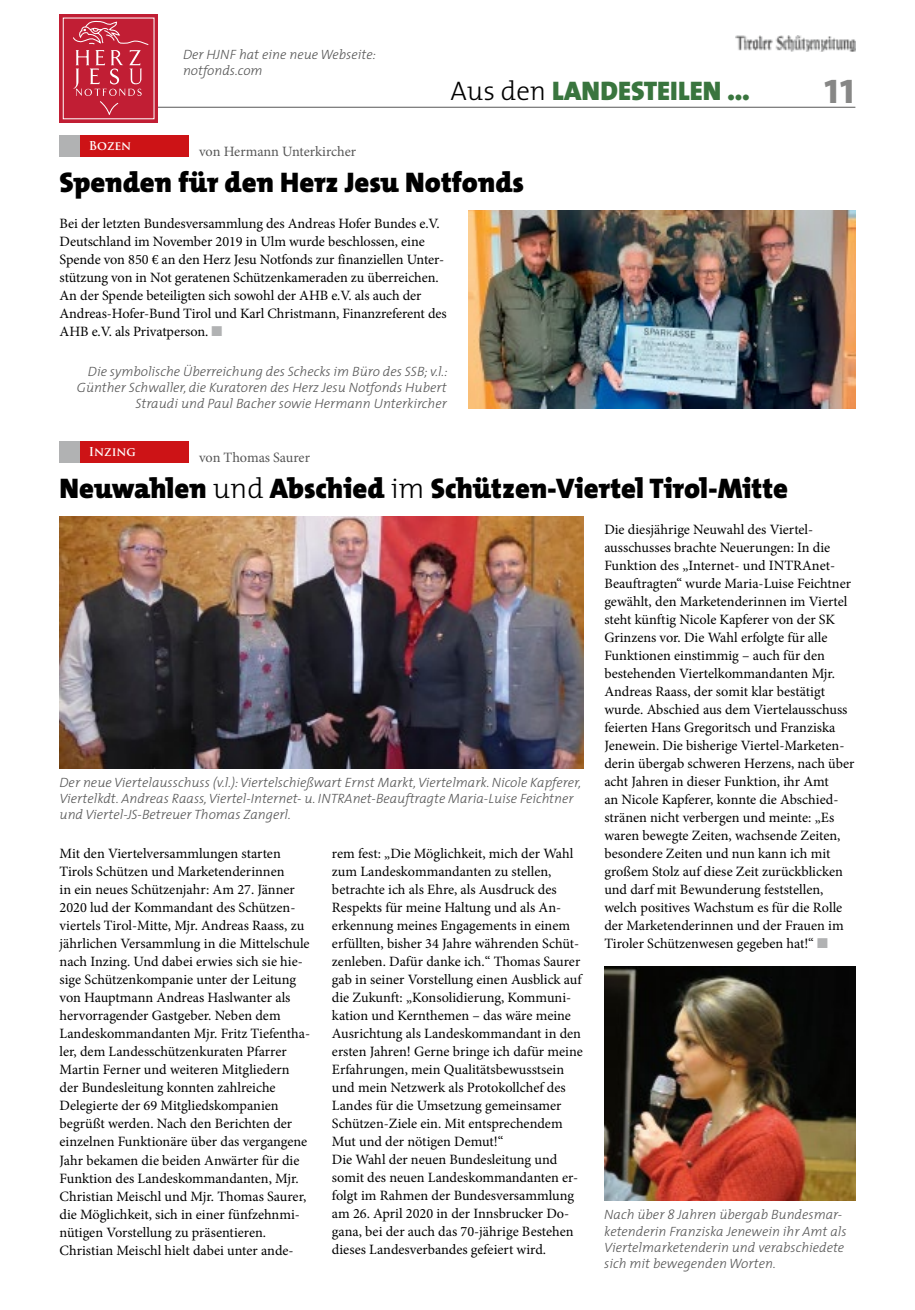
<style>
.page{position:relative;width:915px;height:1310px;background:#fff}
.page>*{position:absolute;margin:0;border:0;box-sizing:border-box;transform-origin:0 0}
.t1{font:700 45px "The Mix";color:#878786}
.t2{font:900 28.5px "The Mix";color:#000}
.t3{font:900 27px "The Mix";color:#39753e}
.t4{font:14.25px/18px "Minion Pro";color:#000}
.t5{font:14.25px "Minion Pro";letter-spacing:-.005em;color:#565656}
.t6{font:italic 300 13.5px/16.2px "The Mix";color:#565656}
.t7{font:700 12px "Trajan Pro";color:#fff}
.s1{font-weight:300;color:#000}
.s2{color:#b1b2b3}
.s3{font-weight:300}
</style>
<div class="page">
<hr style="left:60px;top:107px;width:795px;height:1px;background:#565656">
<img style="left:735px;top:36px;width:119px;height:16px">
<div style="left:60px;top:135px;width:21px;height:21px;background:#b1b2b3"></div>
<div style="left:80px;top:135px;width:108px;height:21px;background:#cd1316"></div>
<div style="left:60px;top:441px;width:21px;height:21px;background:#b1b2b3"></div>
<div style="left:80px;top:441px;width:108px;height:21px;background:#cd1316"></div>
<img style="left:60px;top:516px;width:523px;height:252px">
<img style="left:604px;top:966px;width:251px;height:234px">
<img style="left:468px;top:210px;width:387px;height:198px">
<svg style="left:59px;top:14px;width:99px;height:109px;background:#c7364a"></svg>
<svg style="left:72px;top:21px;width:77px;height:95px;background:#c8374b"></svg>
<p class="t7" style="left:89px;top:138px;width:44px">Bozen</p>
<p class="t6" style="left:183px;top:46px;width:194px">Der HJNF hat eine neue Webseite: notfonds.com</p>
<p class="t5" style="left:199px;top:142px;width:158px">von Hermann Unterkircher</p>
<h3 class="t3" style="left:450px;top:68px;width:301px"><span class="s1">Aus den</span> LANDESTEILEN …</h3>
<h1 class="t1" style="left:824px;top:50px;width:32px">11</h1>
<h2 class="t2" style="left:60px;top:158px;width:466px">Spenden für den Herz Jesu Notfonds</h2>
<p class="t4" style="left:60px;top:215px;width:388px">Bei der letzten Bundesversammlung des Andreas Hofer Bundes e.V.<br>Deutschland im November 2019 in Ulm wurde beschlossen, eine Spende von 850 € an den Herz Jesu Notfonds zur finanziellen Unter&shy;stützung von in Not geratenen Schützenkameraden zu überreichen.<br>An der Spende beteiligten sich sowohl der AHB e.V. als auch der Andreas-Hofer-Bund Tirol und Karl Christmann, Finanzreferent des AHB e.V. als Privatperson. <span class="s2">■</span></p>
<p class="t6" style="left:77px;top:363px;width:372px;text-align:right">Die symbolische Überreichung des Schecks im Büro des SSB; v.l.:<br>Günther Schwaller, die Kuratoren des Herz Jesu Notfonds Hubert<br>Straudi und Paul Bacher sowie Hermann Unterkircher</p>
<p class="t7" style="left:89px;top:444px;width:49px">Inzing</p>
<p class="t5" style="left:199px;top:448px;width:112px">von Thomas Saurer</p>
<h2 class="t2" style="left:60px;top:464px;width:729px">Neuwahlen <span class="s3">und</span> Abschied <span class="s3">im</span> Schützen-Viertel Tirol-Mitte</h2>
<p class="t6" style="left:60px;top:773px;width:523px">Der neue Viertelausschuss (v.l.): Viertelschießwart Ernst Markt, Viertelmark. Nicole Kapferer,<br>Viertelkdt. Andreas Raass, Viertel-Internet- u. INTRAnet-Beauftragte Maria-Luise Feichtner und Viertel-JS-Betreuer Thomas Zangerl.</p>
<p class="t4" style="left:60px;top:845px;width:252px">Mit den Viertelversammlungen starten Tirols Schützen und Marketenderinnen<br>in ein neues Schützenjahr: Am 27. Jänner 2020 lud der Kommandant des Schützen&shy;viertels Tirol-Mitte, Mjr. Andreas Raass, zu jährlichen Versammlung in die Mittelschule nach Inzing. Und dabei erwies sich sie hie&shy;sige Schützenkompanie unter der Leitung von Hauptmann Andreas Haslwanter als hervorragender Gastgeber. Neben dem Landeskommandanten Mjr. Fritz Tiefentha&shy;ler, dem Landesschützenkuraten Pfarrer Martin Ferner und weiteren Mitgliedern der Bundesleitung konnten zahlreiche Delegierte der 69 Mitgliedskompanien begrüßt werden. Nach den Berichten der einzelnen Funktionäre über das vergangene Jahr bekamen die beiden Anwärter für die Funktion des Landeskommandanten, Mjr.<br>Christian Meischl und Mjr. Thomas Saurer, die Möglichkeit, sich in einer fünfzehnmi&shy;nütigen Vorstellung zu präsentieren.<br>Christian Meischl hielt dabei unter ande-</p>
<p class="t4" style="left:332px;top:845px;width:252px">rem fest: „Die Möglichkeit, mich der Wahl zum Landeskommandanten zu stellen, betrachte ich als Ehre, als Ausdruck des Respekts für meine Haltung und als An&shy;erkennung meines Engagements in einem erfüllten, bisher 34 Jahre währenden Schüt&shy;zenleben. Dafür danke ich.“ Thomas Saurer gab in seiner Vorstellung einen Ausblick auf die Zukunft: „Konsolidierung, Kommuni&shy;kation und Kernthemen – das wäre meine Ausrichtung als Landeskommandant in den ersten Jahren! Gerne bringe ich dafür meine Erfahrungen, mein Qualitätsbewusstsein und mein Netzwerk als Protokollchef des Landes für die Umsetzung gemeinsamer Schützen-Ziele ein. Mit entsprechendem Mut und der nötigen Demut!“<br>Die Wahl der neuen Bundesleitung und somit des neuen Landeskommandanten er&shy;folgt im Rahmen der Bundesversammlung am 26. April 2020 in der Innsbrucker Do&shy;gana, bei der auch das 70-jährige Bestehen dieses Landesverbandes gefeiert wird.</p>
<p class="t4" style="left:604px;top:521px;width:251px">Die diesjährige Neuwahl des Viertel&shy;ausschusses brachte Neuerungen: In die Funktion des „Internet- und INTRAnet-Beauftragten“ wurde Maria-Luise Feichtner gewählt, den Marketenderinnen im Viertel steht künftig Nicole Kapferer von der SK Grinzens vor. Die Wahl erfolgte für alle Funktionen einstimmig – auch für den bestehenden Viertelkommandanten Mjr.<br>Andreas Raass, der somit klar bestätigt wurde. Abschied aus dem Viertelausschuss feierten Hans Gregoritsch und Franziska Jenewein. Die bisherige Viertel-Marketen&shy;derin übergab schweren Herzens, nach über acht Jahren in dieser Funktion, ihr Amt<br>an Nicole Kapferer, konnte die Abschied&shy;stränen nicht verbergen und meinte: „Es waren bewegte Zeiten, wachsende Zeiten, besondere Zeiten und nun kann ich mit großem Stolz auf diese Zeit zurückblicken und darf mit Bewunderung feststellen, welch positives Wachstum es für die Rolle der Marketenderinnen und der Frauen im Tiroler Schützenwesen gegeben hat!“ <span class="s2">■</span></p>
<p class="t6" style="left:604px;top:1206px;width:244px">Nach über 8 Jahren übergab Bundesmar&shy;ketenderin Franziska Jenewein ihr Amt als Viertelmarketenderin und verabschiedete sich mit bewegenden Worten.</p>
</div>
